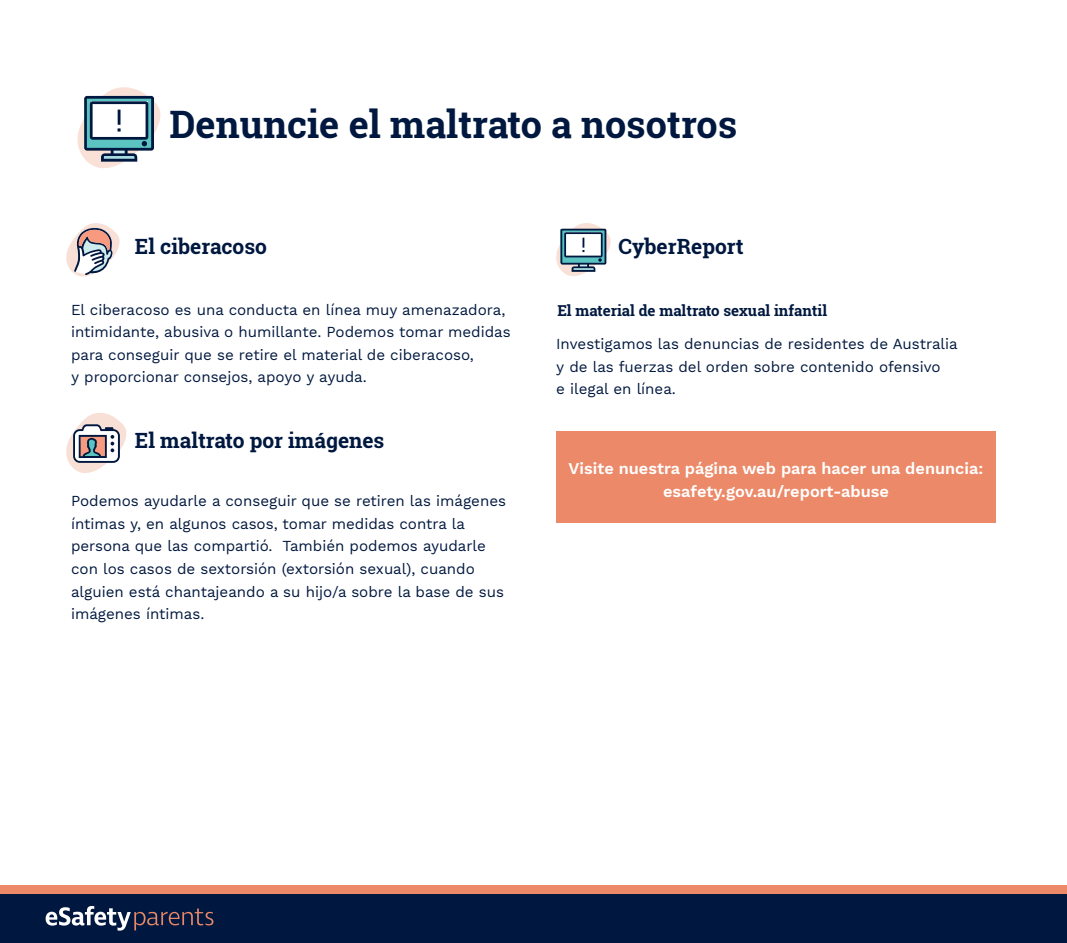
<style>
.page{position:relative;width:1067px;height:943px;background:#fff}
.page>*{position:absolute;margin:0;border:0;box-sizing:border-box;transform-origin:0 0}
.t1{font:700 37.8px "Roboto Slab";color:#00183f}
.t2{font:700 21px "Roboto Slab";color:#00183f}
.t3{font:600 16.28px/22.6px "Work Sans";color:#fff;text-align:center}
.t4{font:15.05px/22.6px "Work Sans";color:#00183f}
.t5{font:700 15.05px "Roboto Slab";color:#00183f}
</style>
<div class="page">
<div style="left:0;top:893px;width:1067px;height:50px;background:#00183f"></div>
<div style="left:0;top:885px;width:1067px;height:8px;background:#eb8968"></div>
<svg style="left:46px;top:906px;width:167px;height:24px"></svg>
<div style="left:556px;top:431px;width:440px;height:92px;background:#eb8968"></div>
<svg style="left:66px;top:223px;width:54px;height:54px"></svg>
<svg style="left:556px;top:223px;width:55px;height:53px"></svg>
<svg style="left:66px;top:413px;width:61px;height:60px"></svg>
<svg style="left:77px;top:87px;width:84px;height:81px"></svg>
<h1 class="t1" style="left:170px;top:99px;width:569px">Denuncie el maltrato a nosotros</h1>
<h2 class="t2" style="left:135px;top:232px;width:133px">El ciberacoso</h2>
<h2 class="t2" style="left:618px;top:232px;width:127px">CyberReport</h2>
<p class="t4" style="left:71px;top:299px;width:441px">El ciberacoso es una conducta en línea muy amenazadora, intimidante, abusiva o humillante. Podemos tomar medidas para conseguir que se retire el material de ciberacoso,<br>y proporcionar consejos, apoyo y ayuda.</p>
<h2 class="t2" style="left:135px;top:425px;width:251px">El maltrato por imágenes</h2>
<p class="t4" style="left:71px;top:490px;width:436px">Podemos ayudarle a conseguir que se retiren las imágenes íntimas y, en algunos casos, tomar medidas contra la persona que las compartió. También podemos ayudarle con los casos de sextorsión (extorsión sexual), cuando alguien está chantajeando a su hijo/a sobre la base de sus imágenes íntimas.</p>
<p class="t5" style="left:557px;top:300px;width:271px">El material de maltrato sexual infantil</p>
<p class="t4" style="left:556px;top:333px;width:403px">Investigamos las denuncias de residentes de Australia y de las fuerzas del orden sobre contenido ofensivo<br>e ilegal en línea.</p>
<p class="t3" style="left:568px;top:458px;width:416px">Visite nuestra página web para hacer una denuncia: esafety.gov.au/report-abuse</p>
</div>
